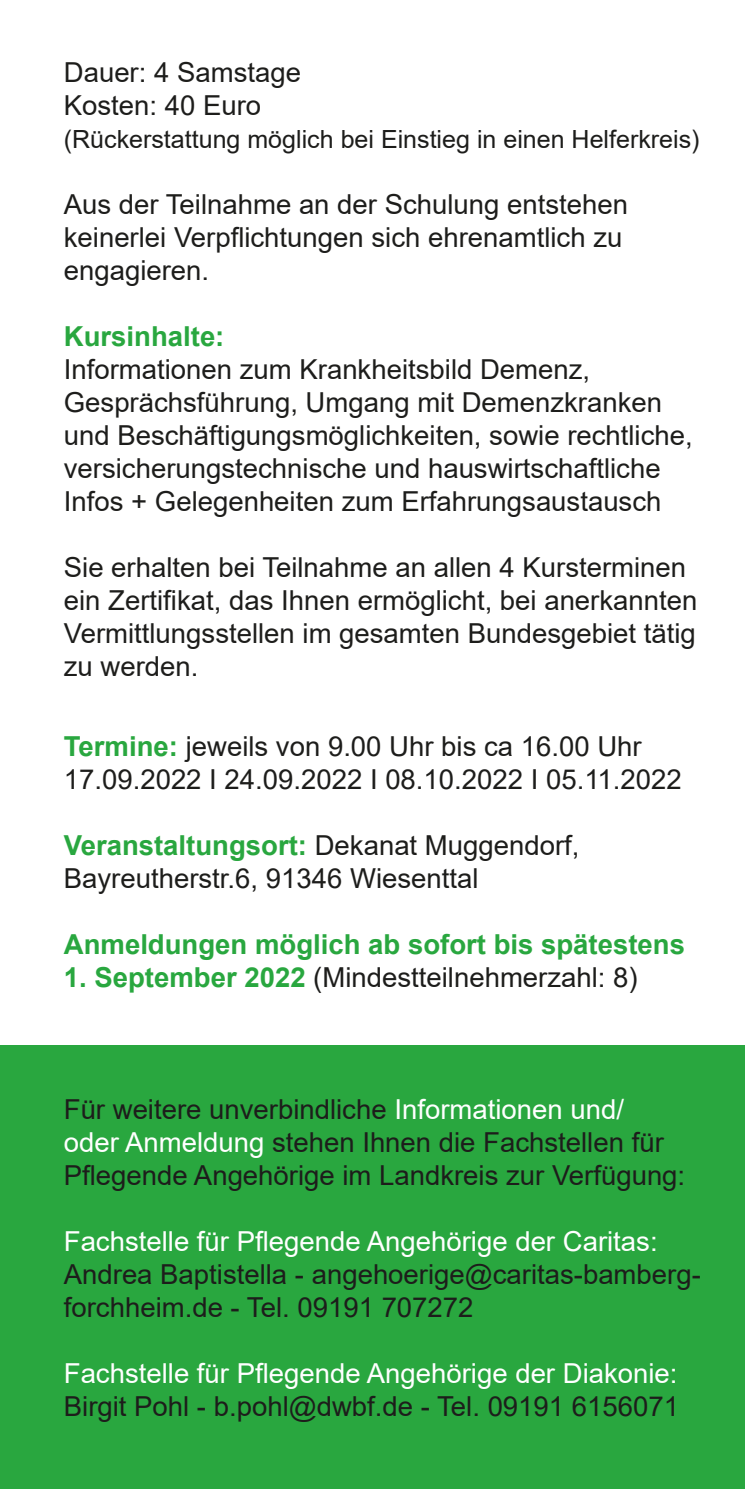
<style>
.page{position:relative;width:745px;height:1489px;background:#fff}
.page>*{position:absolute;margin:0;border:0;box-sizing:border-box;transform-origin:0 0}
.t1{font:27.5px/33px "Arial";color:#1d1d1b}
.t2{font:700 27.5px "Arial";color:#29a73f}
.t3{font:27.5px/33px "Arial";color:#fff}
.t4{font:25px "Arial";color:#1d1d1b}
.s1{font-weight:700;color:#29a73f}
.s2{font-weight:400;color:#1d1d1b}
.s3{color:#fff}
.s4{color:#1d1d1b}
</style>
<div class="page">
<div style="left:0;top:1045px;width:744px;height:443px;background:#29a73f"></div>
<p class="t1" style="left:64px;top:56px;width:238px">Dauer: 4 Samstage</p>
<p class="t1" style="left:64px;top:89px;width:199px">Kosten: 40 Euro</p>
<p class="t4" style="left:64px;top:122px;width:636px">(Rückerstattung möglich bei Einstieg in einen Helferkreis)</p>
<p class="t1" style="left:64px;top:188px;width:565px">Aus der Teilnahme an der Schulung entstehen keinerlei Verpflichtungen sich ehrenamtlich zu engagieren.</p>
<p class="t2" style="left:64px;top:317px;width:162px">Kursinhalte:</p>
<p class="t1" style="left:64px;top:353px;width:630px">Informationen zum Krankheitsbild Demenz, Gesprächsführung, Umgang mit Demenzkranken und Beschäftigungsmöglichkeiten, sowie rechtliche, versicherungstechnische und hauswirtschaftliche Infos + Gelegenheiten zum Erfahrungsaustausch</p>
<p class="t1" style="left:64px;top:551px;width:634px">Sie erhalten bei Teilnahme an allen 4 Kursterminen ein Zertifikat, das Ihnen ermöglicht, bei anerkannten Vermittlungsstellen im gesamten Bundesgebiet tätig zu werden.</p>
<p class="t1" style="left:64px;top:729px;width:579px"><span class="s1">Termine:</span> jeweils von 9.00 Uhr bis ca 16.00 Uhr</p>
<p class="t1" style="left:64px;top:762px;width:619px">17.09.2022 I 24.09.2022 I 08.10.2022 I 05.11.2022</p>
<p class="t2" style="left:64px;top:825px;width:517px">Veranstaltungsort: <span class="s2">Dekanat Muggendorf,</span></p>
<p class="t1" style="left:64px;top:861px;width:416px">Bayreutherstr.6, 91346 Wiesenttal</p>
<p class="t2" style="left:64px;top:924px;width:622px">Anmeldungen möglich ab sofort bis spätestens</p>
<p class="t1" style="left:64px;top:960px;width:575px"><span class="s1">1. September 2022</span> (Mindestteilnehmerzahl: 8)</p>
<p class="t1" style="left:64px;top:1092px;width:622px">Für weitere unverbindliche <span class="s3">Informationen und/ oder Anmeldung</span> stehen Ihnen die Fachstellen für<br>Pflegende Angehörige im Landkreis zur Verfügung:</p>
<p class="t1" style="left:64px;top:1224px;width:638px"><span class="s3">Fachstelle für Pflegende Angehörige der Caritas:<br></span>Andrea Baptistella - angehoerige@caritas-bamberg&shy;forchheim.de - Tel. 09191 707272</p>
<p class="t3" style="left:64px;top:1356px;width:616px">Fachstelle für Pflegende Angehörige der Diakonie:<br><span class="s4">Birgit Pohl - b.pohl@dwbf.de - Tel. 09191 6156071</span></p>
</div>
